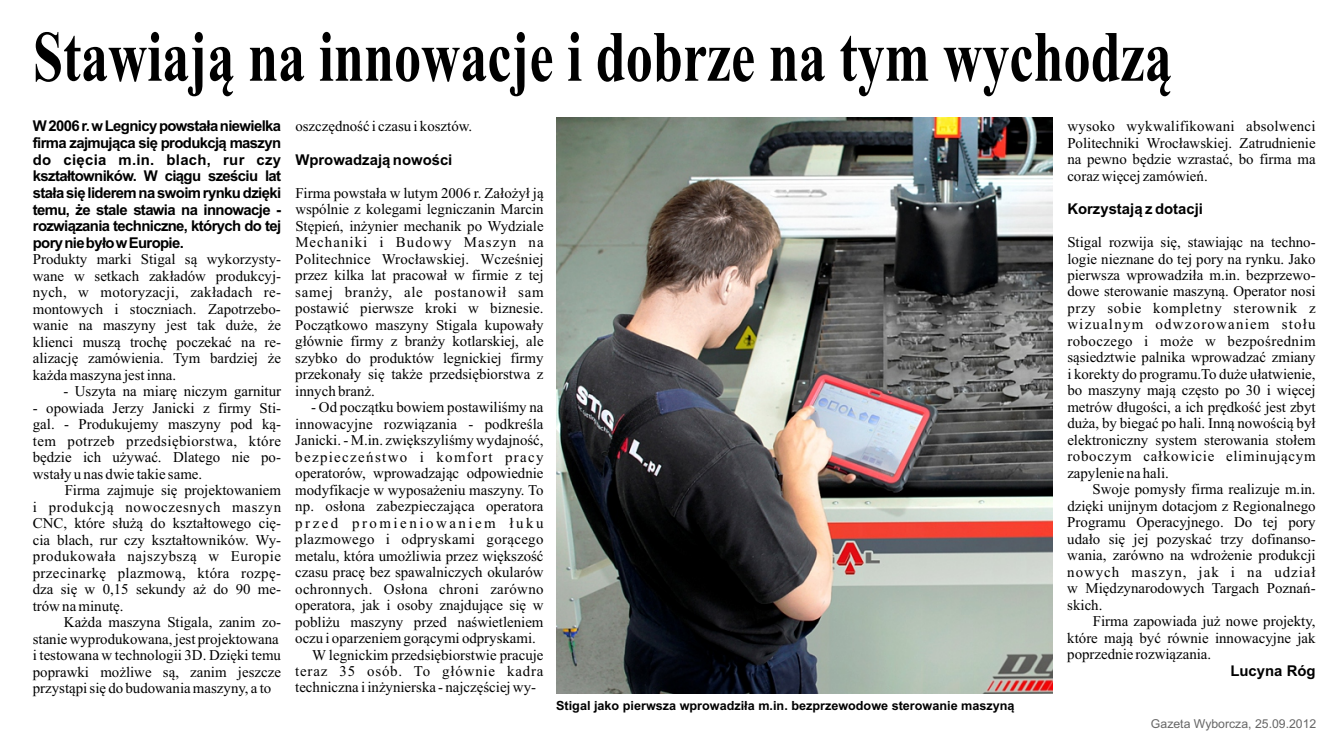
<style>
.page{position:relative;width:1340px;height:745px;background:#fff}
.page>*{position:absolute;margin:0;border:0;box-sizing:border-box;transform-origin:0 0}
.t1{font:700 71.92px "Times New Roman";color:#000;scale:.75 1}
.t2{font:14.88px/16.4px "Times New Roman";color:#000;text-align:justify}
.t3{font:700 14.88px/16.6px "Arial";color:#000;text-align:justify}
.t4{font:14.88px "Times New Roman";letter-spacing:.02em;color:#000}
.t5{font:14.88px "Times New Roman";letter-spacing:.025em;color:#000}
.t6{font:14.88px "Times New Roman";letter-spacing:.09em;color:#000}
.t7{font:14.88px "Times New Roman";letter-spacing:.055em;color:#000}
.t8{font:14.88px "Times New Roman";letter-spacing:.17em;color:#000}
.t9{font:700 12.6px "Arial";color:#000}
.t10{font:12.25px "Arial";color:#666}
</style>
<div class="page">
<img style="left:556px;top:117px;width:496px;height:576px">
<h1 class="t1" style="left:33px;top:32px;width:1519px">Stawiają na innowacje i dobrze na tym wychodzą</h1>
<p class="t2" style="left:295px;top:119px;width:178px">oszczędność i czasu i kosztów.</p>
<p class="t3" style="left:295px;top:152px;width:159px">Wprowadzają nowości</p>
<p class="t2" style="left:295px;top:186px;width:250px">Firma powstała w lutym 2006 r. Założył ją wspólnie z kolegami legniczanin Marcin Stępień, inżynier mechanik po Wydziale Mechaniki i Budowy Maszyn na Politechnice Wrocławskiej. Wcześniej przez kilka lat pracował w firmie z tej samej branży, ale postanowił sam postawić pierwsze kroki w biznesie.<br>Początkowo maszyny Stigala kupowały głównie firmy z branży kotlarskiej, ale szybko do produktów legnickiej firmy przekonały się także przedsiębiorstwa z innych branż.</p>
<p class="t2" style="left:311px;top:400px;width:234px">- Od początku bowiem postawiliśmy na</p>
<p class="t2" style="left:295px;top:416px;width:250px">innowacyjne rozwiązania - podkreśla</p>
<p class="t2" style="left:295px;top:433px;width:250px">Janicki. - M.in. zwiększyliśmy wydajność,</p>
<p class="t6" style="left:295px;top:451px;width:250px">bezpieczeństwo i komfort pracy</p>
<p class="t2" style="left:295px;top:466px;width:250px">operatorów, wprowadzając odpowiednie</p>
<p class="t2" style="left:295px;top:482px;width:250px">modyfikacje w wyposażeniu maszyny. To</p>
<p class="t2" style="left:295px;top:499px;width:250px">np. osłona zabezpieczająca operatora</p>
<p class="t8" style="left:295px;top:517px;width:250px">przed promieniowaniem łuku</p>
<p class="t5" style="left:295px;top:533px;width:250px">plazmowego i odpryskami gorącego</p>
<p class="t2" style="left:295px;top:548px;width:250px">metalu, która umożliwia przez większość</p>
<p class="t2" style="left:295px;top:565px;width:250px">czasu pracę bez spawalniczych okularów</p>
<p class="t4" style="left:295px;top:582px;width:250px">ochronnych. Osłona chroni zarówno</p>
<p class="t2" style="left:295px;top:598px;width:250px">operatora, jak i osoby znajdujące się w</p>
<p class="t2" style="left:295px;top:614px;width:250px">pobliżu maszyny przed naświetleniem</p>
<p class="t2" style="left:295px;top:630px;width:242px">oczu i oparzeniem gorącymi odpryskami.</p>
<p class="t2" style="left:312px;top:647px;width:233px">W legnickim przedsiębiorstwie pracuje</p>
<p class="t7" style="left:295px;top:665px;width:250px">teraz 35 osób. To głównie kadra</p>
<p class="t2" style="left:295px;top:680px;width:242px">techniczna i inżynierska - najczęściej wy-</p>
<p class="t9" style="left:556px;top:700px;width:460px">Stigal jako pierwsza wprowadziła m.in. bezprzewodowe sterowanie maszyną</p>
<p class="t10" style="left:1150px;top:718px;width:167px">Gazeta Wyborcza, 25.09.2012</p>
<p class="t3" style="left:33px;top:119px;width:250px">W2006r.wLegnicypowstałaniewielka firma zajmująca się produkcją maszyn do cięcia m.in. blach, rur czy kształtowników. W ciągu sześciu lat stała się liderem na swoim rynku dzięki temu, że stale stawia na innowacje - rozwiązania techniczne, których do tej poryniebyłowEuropie.</p>
<p class="t2" style="left:33px;top:252px;width:250px">Produkty marki Stigal są wykorzysty&shy;wane w setkach zakładów produkcyj&shy;nych, w motoryzacji, zakładach re&shy;montowych i stoczniach. Zapotrzebo&shy;wanie na maszyny jest tak duże, że klienci muszą trochę poczekać na re&shy;alizację zamówienia. Tym bardziej że każda maszyna jest inna.</p>
<p class="t2" style="left:63px;top:384px;width:219px">- Uszyta na miarę niczym garnitur</p>
<p class="t2" style="left:33px;top:401px;width:250px">- opowiada Jerzy Janicki z firmy Sti&shy;gal. - Produkujemy maszyny pod ką&shy;tem potrzeb przedsiębiorstwa, które będzie ich używać. Dlatego nie po&shy;wstały u nas dwie takie same.</p>
<p class="t2" style="left:33px;top:483px;width:250px;text-indent:32px">Firma zajmuje się projektowaniem i produkcją nowoczesnych maszyn CNC, które służą do kształtowego cię&shy;cia blach, rur czy kształtowników. Wy&shy;produkowała najszybszą w Europie przecinarkę plazmową, która rozpę&shy;dza się w 0,15 sekundy aż do 90 me&shy;trów na minutę.</p>
<p class="t2" style="left:33px;top:615px;width:250px;text-align:left;text-indent:31px">Każda maszyna Stigala, zanim zo&shy;stanie wyprodukowana, jest projektowana i testowana w technologii 3D. Dzięki temu poprawki możliwe są, zanim jeszcze przystąpi się do budowania maszyny, a to</p>
<p class="t2" style="left:1067px;top:119px;width:250px">wysoko wykwalifikowani absolwenci Politechniki Wrocławskiej. Zatrudnienie na pewno będzie wzrastać, bo firma ma coraz więcej zamówień.</p>
<p class="t3" style="left:1067px;top:202px;width:137px">Korzystają z dotacji</p>
<p class="t2" style="left:1067px;top:235px;width:250px">Stigal rozwija się, stawiając na techno&shy;logie nieznane do tej pory na rynku. Jako pierwsza wprowadziła m.in. bezprzewo&shy;dowe sterowanie maszyną. Operator nosi przy sobie kompletny sterownik z wizualnym odwzorowaniem stołu roboczego i może w bezpośrednim sąsiedztwie palnika wprowadzać zmiany i korekty do programu.To duże ułatwienie, bo maszyny mają często po 30 i więcej metrów długości, a ich prędkość jest zbyt duża, by biegać po hali. Inną nowością był elektroniczny system sterowania stołem roboczym całkowicie eliminującym zapylenie na hali.</p>
<p class="t2" style="left:1067px;top:482px;width:250px;text-indent:25px">Swoje pomysły firma realizuje m.in. dzięki unijnym dotacjom z Regionalnego Programu Operacyjnego. Do tej pory udało się jej pozyskać trzy dofinanso&shy;wania, zarówno na wdrożenie produkcji nowych maszyn, jak i na udział w Międzynarodowych Targach Poznań&shy;skich.</p>
<p class="t2" style="left:1067px;top:614px;width:250px;text-indent:25px">Firma zapowiada już nowe projekty, które mają być równie innowacyjne jak poprzednie rozwiązania.</p>
<p class="t3" style="left:1230px;top:663px;width:87px">Lucyna Róg</p>
</div>
